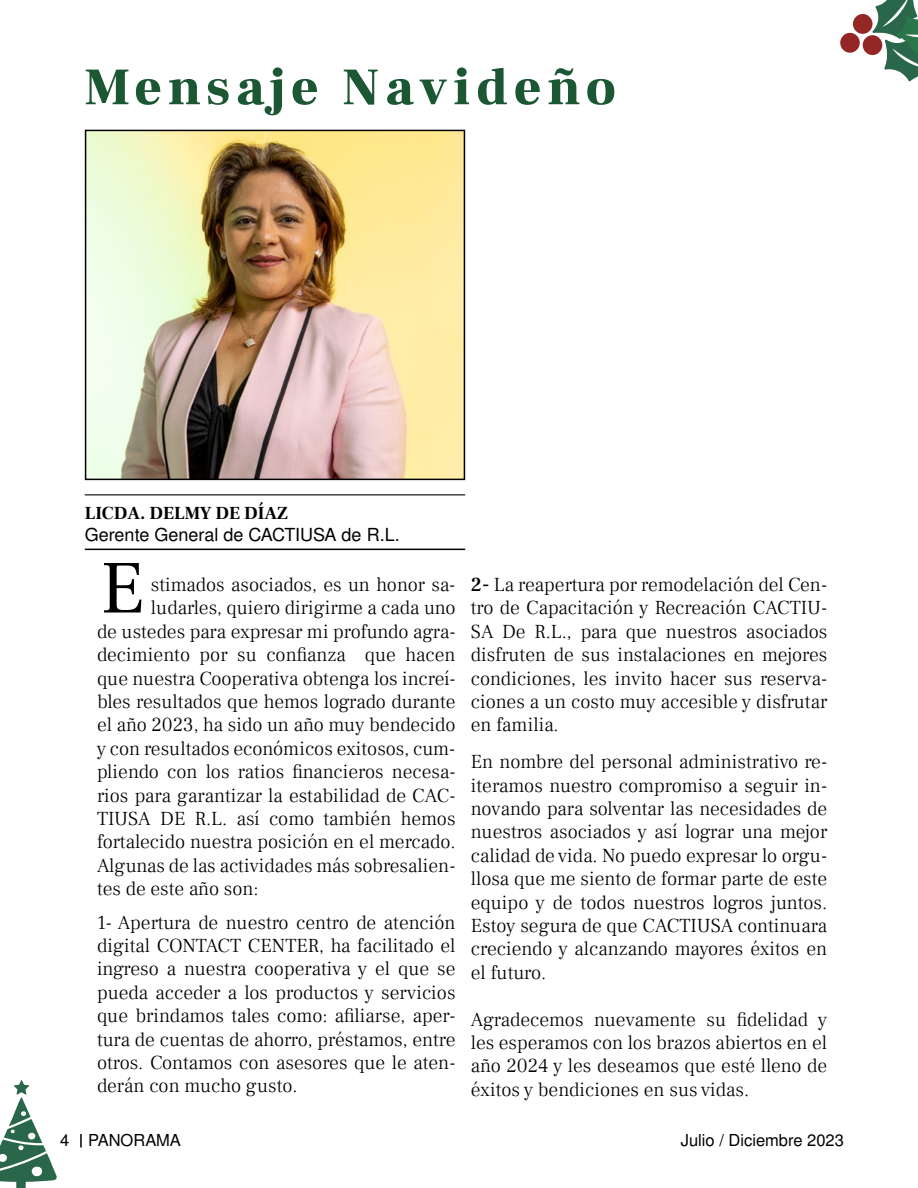
<style>
.page{position:relative;width:918px;height:1188px;background:#fff}
.page>*{position:absolute;margin:0;border:0;box-sizing:border-box;transform-origin:0 0}
.t1{font:75px "Frank Ruhl Libre";color:#000}
.t2{font:900 52.5px "Frank Ruhl Libre";letter-spacing:.12em;color:#1c5733}
.t3{font:300 19.5px/23.4px "Frank Ruhl Libre";color:#000;text-align:justify}
.t4{font:18px "Nimbus San L";color:#000}
.t5{font:700 18px "Frank Ruhl Libre";color:#000}
.t6{font:16.5px "Nimbus San L";color:#000}
.s1{font-weight:500}
</style>
<div class="page">
<img style="left:88px;top:133px;width:374px;height:344px">
<div style="left:85px;top:130px;width:380px;height:350px;border:2px solid #000"></div>
<hr style="left:85px;top:549px;width:380px;height:1px;background:#000">
<hr style="left:85px;top:494px;width:380px;height:2px;background:#000">
<svg style="left:80px;top:1134px;width:2px;height:14px"></svg>
<div style="left:853px;top:14px;width:19px;height:20px;background:#942626;border-radius:50%"></div>
<div style="left:840px;top:33px;width:20px;height:20px;background:#942626;border-radius:50%"></div>
<div style="left:863px;top:35px;width:19px;height:20px;background:#942626;border-radius:50%"></div>
<svg style="left:872px;top:0;width:46px;height:81px"></svg>
<svg style="left:0;top:1080px;width:57px;height:108px"></svg>
<h2 class="t2" style="left:85px;top:55px;width:532px">Mensaje Navideño</h2>
<p class="t5" style="left:85px;top:502px;width:205px">LICDA. DELMY DE DÍAZ</p>
<p class="t4" style="left:85px;top:521px;width:316px">Gerente General de CACTIUSA de R.L.</p>
<p class="t3" style="left:151px;top:573px;width:306px">stimados asociados, es un honor sa-</p>
<p class="t3" style="left:151px;top:596px;width:306px">ludarles, quiero dirigirme a cada uno</p>
<p class="t3" style="left:97px;top:620px;width:360px">de ustedes para expresar mi profundo agra-</p>
<p class="t3" style="left:97px;top:643px;width:360px">decimiento por su confianza que hacen</p>
<p class="t3" style="left:97px;top:666px;width:360px">que nuestra Cooperativa obtenga los increí-</p>
<p class="t3" style="left:97px;top:690px;width:360px">bles resultados que hemos logrado durante</p>
<p class="t3" style="left:97px;top:713px;width:360px">el año 2023, ha sido un año muy bendecido</p>
<p class="t3" style="left:97px;top:737px;width:360px">y con resultados económicos exitosos, cum-</p>
<p class="t3" style="left:97px;top:760px;width:360px">pliendo con los ratios financieros necesa-</p>
<p class="t3" style="left:97px;top:783px;width:360px">rios para garantizar la estabilidad de CAC-</p>
<p class="t3" style="left:97px;top:807px;width:360px">TIUSA DE R.L. así como también hemos</p>
<p class="t3" style="left:97px;top:830px;width:360px">fortalecido nuestra posición en el mercado.</p>
<p class="t3" style="left:97px;top:854px;width:360px">Algunas de las actividades más sobresalien-</p>
<p class="t3" style="left:97px;top:877px;width:163px">tes de este año son:</p>
<p class="t3" style="left:97px;top:911px;width:360px">1- Apertura de nuestro centro de atención digital CONTACT CENTER, ha facilitado el ingreso a nuestra cooperativa y el que se pueda acceder a los productos y servicios que brindamos tales como: afiliarse, aper&shy;tura de cuentas de ahorro, préstamos, entre otros. Contamos con asesores que le aten&shy;derán con mucho gusto.</p>
<h1 class="t1" style="left:100px;top:541px;width:46px">E</h1>
<p class="t3" style="left:471px;top:573px;width:358px"><span class="s1">2-</span> La reapertura por remodelación del Cen&shy;tro de Capacitación y Recreación CACTIU-SA De R.L., para que nuestros asociados disfruten de sus instalaciones en mejores condiciones, les invito hacer sus reserva&shy;ciones a un costo muy accesible y disfrutar en familia.</p>
<p class="t3" style="left:471px;top:750px;width:358px">En nombre del personal administrativo re&shy;iteramos nuestro compromiso a seguir in&shy;novando para solventar las necesidades de nuestros asociados y así lograr una mejor calidad de vida. No puedo expresar lo orgu&shy;llosa que me siento de formar parte de este equipo y de todos nuestros logros juntos.<br>Estoy segura de que CACTIUSA continuara creciendo y alcanzando mayores éxitos en el futuro.</p>
<p class="t3" style="left:471px;top:1007px;width:358px">Agradecemos nuevamente su fidelidad y les esperamos con los brazos abiertos en el año 2024 y les deseamos que esté lleno de éxitos y bendiciones en sus vidas.</p>
<p class="t6" style="left:60px;top:1128px;width:122px">4 PANORAMA</p>
<p class="t6" style="left:681px;top:1128px;width:165px">Julio / Diciembre 2023</p>
</div>
